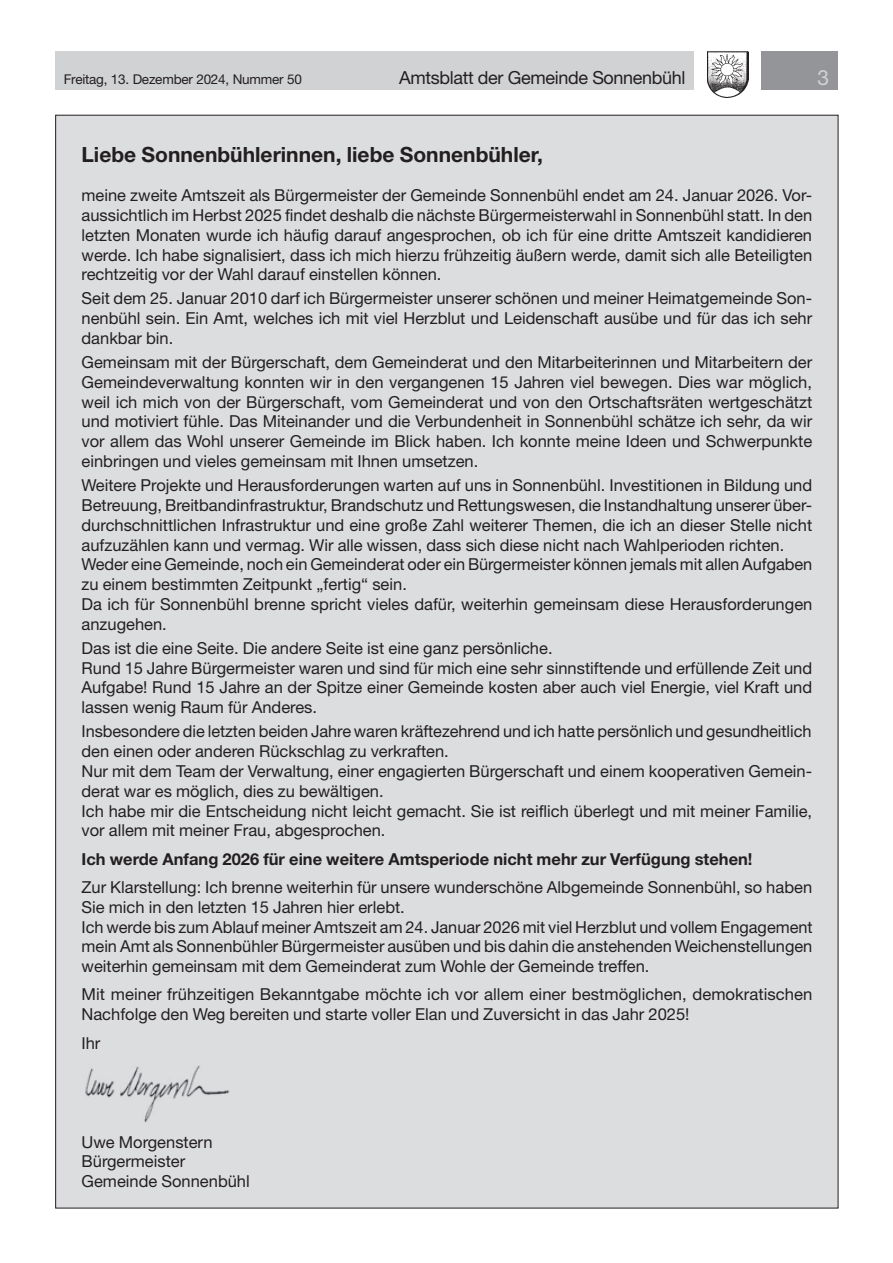
<style>
.page{position:relative;width:893px;height:1263px;background:#fff}
.page>*{position:absolute;margin:0;border:0;box-sizing:border-box;transform-origin:0 0}
.t1{font:700 21px "Helvetica Neue LT Std";color:#231f20}
.t2{font:21px "Helvetica Neue LT Std";color:#d1d2d4}
.t3{font:18px "Helvetica Neue LT Std";letter-spacing:-.02em;color:#231f20}
.t4{font:16.5px/19.8px "Helvetica Neue LT Std";color:#231f20}
.t5{font:700 16.5px "Helvetica Neue LT Std";color:#231f20}
.t6{font:13.5px "Helvetica Neue LT Std";letter-spacing:-.015em;color:#231f20}
</style>
<div class="page">
<div style="left:55px;top:51px;width:639px;height:38px;background:#d1d2d4"></div>
<div style="left:761px;top:51px;width:77px;height:38px;background:#939598"></div>
<img style="left:707px;top:51px;width:41px;height:47px">
<div style="left:56px;top:115px;width:782px;height:1093px;background:#dcdddf"></div>
<img style="left:85px;top:1065px;width:145px;height:58px">
<p class="t6" style="left:64px;top:71px;width:240px">Freitag, 13. Dezember 2024, Nummer 50</p>
<p class="t3" style="left:399px;top:67px;width:288px">Amtsblatt der Gemeinde Sonnenbühl</p>
<p class="t2" style="left:817px;top:65px;width:13px">3</p>
<p class="t1" style="left:82px;top:141px;width:463px">Liebe Sonnenbühlerinnen, liebe Sonnenbühler,</p>
<p class="t4" style="left:82px;top:185px;width:732px;text-align:justify">meine zweite Amtszeit als Bürgermeister der Gemeinde Sonnenbühl endet am 24. Januar 2026. Vor&shy;aussichtlich im Herbst 2025 findet deshalb die nächste Bürgermeisterwahl in Sonnenbühl statt. In den letzten Monaten wurde ich häufig darauf angesprochen, ob ich für eine dritte Amtszeit kandidieren werde. Ich habe signalisiert, dass ich mich hierzu frühzeitig äußern werde, damit sich alle Beteiligten rechtzeitig vor der Wahl darauf einstellen können.</p>
<p class="t4" style="left:82px;top:288px;width:732px;text-align:justify">Seit dem 25. Januar 2010 darf ich Bürgermeister unserer schönen und meiner Heimatgemeinde Son&shy;nenbühl sein. Ein Amt, welches ich mit viel Herzblut und Leidenschaft ausübe und für das ich sehr dankbar bin.</p>
<p class="t4" style="left:82px;top:352px;width:732px;text-align:justify">Gemeinsam mit der Bürgerschaft, dem Gemeinderat und den Mitarbeiterinnen und Mitarbeitern der Gemeindeverwaltung konnten wir in den vergangenen 15 Jahren viel bewegen. Dies war möglich, weil ich mich von der Bürgerschaft, vom Gemeinderat und von den Ortschaftsräten wertgeschätzt und motiviert fühle. Das Miteinander und die Verbundenheit in Sonnenbühl schätze ich sehr, da wir vor allem das Wohl unserer Gemeinde im Blick haben. Ich konnte meine Ideen und Schwerpunkte einbringen und vieles gemeinsam mit Ihnen umsetzen.</p>
<p class="t4" style="left:82px;top:475px;width:732px">Weitere Projekte und Herausforderungen warten auf uns in Sonnenbühl. Investitionen in Bildung und Betreuung, Breitbandinfrastruktur, Brandschutz und Rettungswesen, die Instandhaltung unserer über&shy;durchschnittlichen Infrastruktur und eine große Zahl weiterer Themen, die ich an dieser Stelle nicht aufzuzählen kann und vermag. Wir alle wissen, dass sich diese nicht nach Wahlperioden richten.<br>Weder eine Gemeinde, noch ein Gemeinderat oder ein Bürgermeister können jemals mit allen Aufgaben zu einem bestimmten Zeitpunkt „fertig“ sein.<br>Da ich für Sonnenbühl brenne spricht vieles dafür, weiterhin gemeinsam diese Herausforderungen anzugehen.</p>
<p class="t4" style="left:82px;top:638px;width:732px">Das ist die eine Seite. Die andere Seite ist eine ganz persönliche.<br>Rund 15 Jahre Bürgermeister waren und sind für mich eine sehr sinnstiftende und erfüllende Zeit und Aufgabe! Rund 15 Jahre an der Spitze einer Gemeinde kosten aber auch viel Energie, viel Kraft und lassen wenig Raum für Anderes.</p>
<p class="t4" style="left:82px;top:721px;width:732px">Insbesondere die letzten beiden Jahre waren kräftezehrend und ich hatte persönlich und gesundheitlich den einen oder anderen Rückschlag zu verkraften.<br>Nur mit dem Team der Verwaltung, einer engagierten Bürgerschaft und einem kooperativen Gemein&shy;derat war es möglich, dies zu bewältigen.<br>Ich habe mir die Entscheidung nicht leicht gemacht. Sie ist reiflich überlegt und mit meiner Familie, vor allem mit meiner Frau, abgesprochen.</p>
<p class="t5" style="left:82px;top:848px;width:672px">Ich werde Anfang 2026 für eine weitere Amtsperiode nicht mehr zur Verfügung stehen!</p>
<p class="t4" style="left:82px;top:877px;width:733px">Zur Klarstellung: Ich brenne weiterhin für unsere wunderschöne Albgemeinde Sonnenbühl, so haben Sie mich in den letzten 15 Jahren hier erlebt.<br>Ich werde bis zum Ablauf meiner Amtszeit am 24. Januar 2026 mit viel Herzblut und vollem Engagement mein Amt als Sonnenbühler Bürgermeister ausüben und bis dahin die anstehenden Weichenstellungen weiterhin gemeinsam mit dem Gemeinderat zum Wohle der Gemeinde treffen.</p>
<p class="t4" style="left:82px;top:984px;width:732px">Mit meiner frühzeitigen Bekanntgabe möchte ich vor allem einer bestmöglichen, demokratischen<br>Nachfolge den Weg bereiten und starte voller Elan und Zuversicht in das Jahr 2025!</p>
<p class="t4" style="left:82px;top:1032px;width:20px">Ihr</p>
<p class="t4" style="left:82px;top:1131px;width:170px">Uwe Morgenstern<br>Bürgermeister<br>Gemeinde Sonnenbühl</p>
</div>
